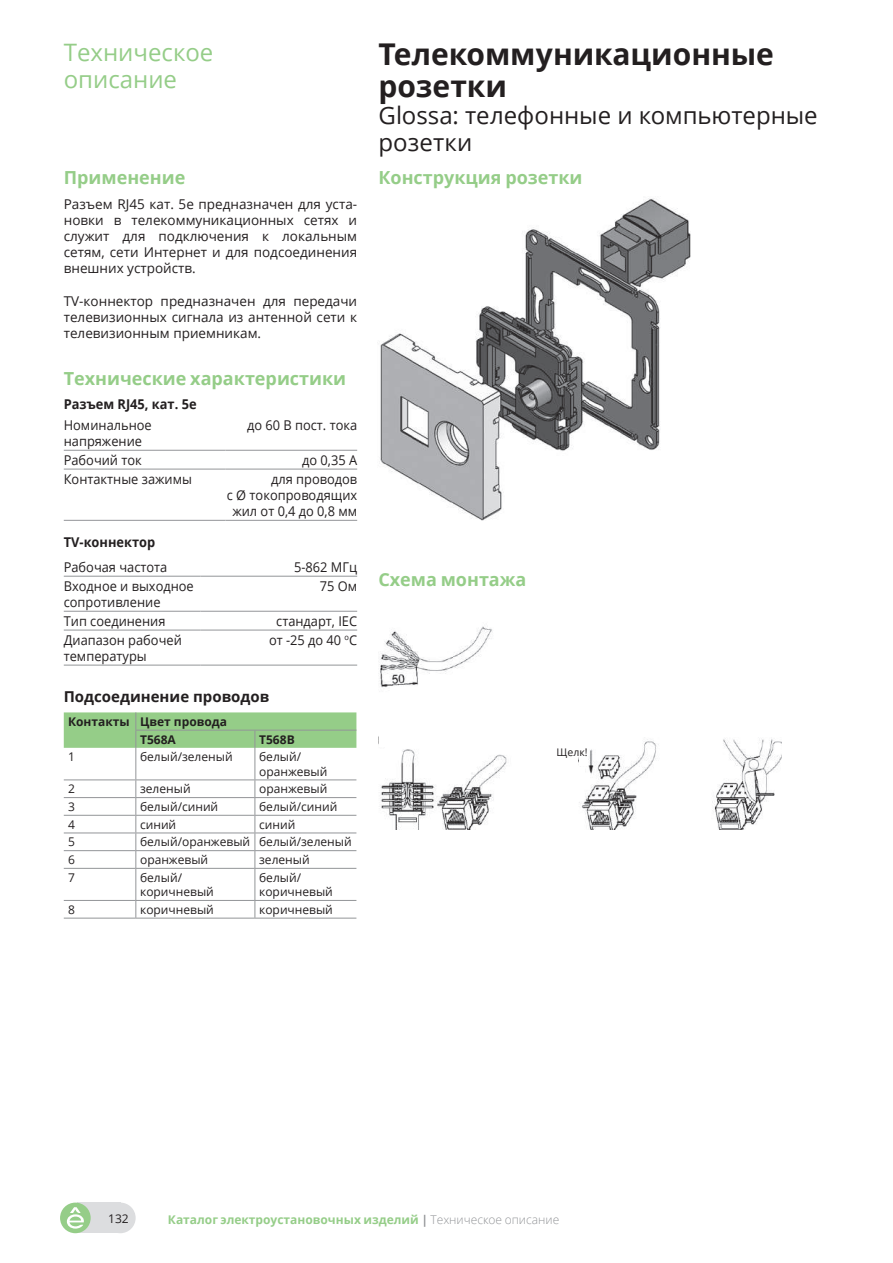
<style>
.page{position:relative;width:893px;height:1263px;background:#fff}
.page>*{position:absolute;margin:0;border:0;box-sizing:border-box;transform-origin:0 0}
.t1{font:700 30px/31.5px "Open Sans";color:#231f20}
.t2{font:24px/27px "Open Sans";color:#231f20}
.t3{font:24px/27px "Open Sans";color:#95cd88}
.t4{font:700 18px "Open Sans";color:#95cd88}
.t5{font:700 15px "Open Sans";color:#231f20}
.t6{font:13.5px/16.2px "Open Sans";color:#231f20;text-align:justify}
.t7{font:13.5px/16.2px "Open Sans";color:#231f20;scale:.95 1}
.t8{font:700 13.5px "Open Sans";color:#231f20;scale:.95 1}
.t9{font:12px/14.4px "Open Sans";color:#231f20}
.t10{font:700 12px "Open Sans";color:#95cd88}
.t11{font:700 12px/17.7px "Open Sans";color:#231f20}
.t12{font:10.5px "Open Sans";color:#231f20}
.s1{color:#939598}
.s2{font-weight:300;color:#939598}
</style>
<div class="page">
<div style="left:77px;top:1202px;width:43px;height:31px;background:#dcdddf"></div>
<div style="left:60px;top:1202px;width:31px;height:31px;background:#95cd88;border-radius:50%"></div>
<svg style="left:67px;top:1207px;width:17px;height:21px"></svg>
<div style="left:105px;top:1202px;width:31px;height:31px;background:#dcdddf;border-radius:50%"></div>
<hr style="left:64px;top:469px;width:161px;height:1px;background:#939598">
<hr style="left:225px;top:469px;width:132px;height:1px;background:#939598">
<hr style="left:64px;top:520px;width:161px;height:1px;background:#939598">
<hr style="left:225px;top:520px;width:132px;height:1px;background:#939598">
<hr style="left:64px;top:450px;width:161px;height:1px;background:#939598">
<hr style="left:225px;top:450px;width:132px;height:1px;background:#939598">
<hr style="left:64px;top:576px;width:137px;height:1px;background:#939598">
<hr style="left:201px;top:576px;width:156px;height:1px;background:#939598">
<hr style="left:64px;top:611px;width:137px;height:1px;background:#939598">
<hr style="left:201px;top:611px;width:156px;height:1px;background:#939598">
<hr style="left:64px;top:630px;width:137px;height:1px;background:#939598">
<hr style="left:201px;top:630px;width:156px;height:1px;background:#939598">
<hr style="left:64px;top:665px;width:137px;height:1px;background:#939598">
<hr style="left:201px;top:665px;width:156px;height:1px;background:#939598">
<svg style="left:64px;top:712px;width:292px;height:36px;background:#96cc8a"></svg>
<hr style="left:135px;top:748px;width:1px;height:31px;background:#939598">
<hr style="left:255px;top:748px;width:1px;height:31px;background:#939598">
<hr style="left:64px;top:779px;width:72px;height:1px;background:#939598">
<hr style="left:136px;top:779px;width:119px;height:1px;background:#939598">
<hr style="left:255px;top:779px;width:101px;height:1px;background:#939598">
<hr style="left:64px;top:797px;width:72px;height:1px;background:#939598">
<hr style="left:136px;top:797px;width:119px;height:1px;background:#939598">
<hr style="left:255px;top:797px;width:101px;height:1px;background:#939598">
<hr style="left:64px;top:815px;width:72px;height:1px;background:#939598">
<hr style="left:136px;top:815px;width:119px;height:1px;background:#939598">
<hr style="left:255px;top:815px;width:101px;height:1px;background:#939598">
<hr style="left:64px;top:832px;width:72px;height:1px;background:#939598">
<hr style="left:136px;top:832px;width:119px;height:1px;background:#939598">
<hr style="left:255px;top:832px;width:101px;height:1px;background:#939598">
<hr style="left:64px;top:850px;width:72px;height:1px;background:#939598">
<hr style="left:136px;top:850px;width:119px;height:1px;background:#939598">
<svg style="left:135px;top:780px;width:1px;height:88px"></svg>
<hr style="left:255px;top:850px;width:101px;height:1px;background:#939598">
<svg style="left:255px;top:780px;width:1px;height:88px"></svg>
<hr style="left:64px;top:868px;width:72px;height:1px;background:#939598">
<hr style="left:136px;top:868px;width:119px;height:1px;background:#939598">
<hr style="left:135px;top:869px;width:1px;height:31px;background:#939598">
<hr style="left:255px;top:868px;width:101px;height:1px;background:#939598">
<hr style="left:255px;top:869px;width:1px;height:31px;background:#939598">
<hr style="left:64px;top:900px;width:72px;height:1px;background:#939598">
<hr style="left:136px;top:900px;width:119px;height:1px;background:#939598">
<svg style="left:135px;top:901px;width:1px;height:17px"></svg>
<hr style="left:255px;top:900px;width:101px;height:1px;background:#939598">
<svg style="left:255px;top:901px;width:1px;height:17px"></svg>
<hr style="left:64px;top:918px;width:72px;height:1px;background:#939598">
<hr style="left:136px;top:918px;width:119px;height:1px;background:#939598">
<hr style="left:255px;top:918px;width:101px;height:1px;background:#939598">
<img style="left:380px;top:198px;width:310px;height:322px">
<img style="left:380px;top:626px;width:112px;height:62px">
<img style="left:380px;top:749px;width:127px;height:81px">
<img style="left:579px;top:739px;width:202px;height:91px">
<div style="left:579px;top:753px;width:8px;height:13px;background:#fff"></div>
<div style="left:677px;top:731px;width:35px;height:20px;background:#fff"></div>
<h2 class="t3" style="left:64px;top:38px;width:151px">Техническое описание</h2>
<h1 class="t1" style="left:378px;top:38px;width:397px">Телекоммуникационные розетки</h1>
<h2 class="t2" style="left:378px;top:101px;width:441px">Glossa: телефонные и компьютерные розетки</h2>
<h3 class="t4" style="left:64px;top:165px;width:123px">Применение</h3>
<h3 class="t4" style="left:378px;top:165px;width:206px">Конструкция розетки</h3>
<p class="t6" style="left:64px;top:195px;width:295px">Разъем RJ45 кат. 5е предназначен для уста&shy;новки в телекоммуникационных сетях и служит для подключения к локальным сетям, сети Интернет и для подсоединения внешних устройств.</p>
<p class="t6" style="left:64px;top:292px;width:295px">ТV-коннектор предназначен для передачи телевизионных сигнала из антенной сети к телевизионным приемникам.</p>
<h3 class="t4" style="left:64px;top:365px;width:284px">Технические характеристики</h3>
<p class="t8" style="left:64px;top:395px;width:141px">Разъем RJ45, кат. 5е</p>
<p class="t7" style="left:64px;top:416px;width:94px">Номинальное напряжение</p>
<p class="t7" style="left:247px;top:416px;width:117px">до 60 В пост. тока</p>
<p class="t7" style="left:64px;top:451px;width:84px">Рабочий ток</p>
<p class="t7" style="left:302px;top:451px;width:59px">до 0,35 A</p>
<p class="t7" style="left:64px;top:470px;width:136px">Контактные зажимы</p>
<p class="t7" style="left:227px;top:470px;width:139px;text-align:right">для проводов<br>с Ø токопроводящих жил от 0,4 до 0,8 мм</p>
<p class="t8" style="left:64px;top:533px;width:98px">ТV-коннектор</p>
<p class="t7" style="left:64px;top:559px;width:110px">Рабочая частота</p>
<p class="t7" style="left:294px;top:559px;width:68px">5-862 МГц</p>
<p class="t7" style="left:64px;top:577px;width:138px">Входное и выходное сопротивление</p>
<p class="t7" style="left:320px;top:577px;width:41px">75 Ом</p>
<p class="t7" style="left:64px;top:612px;width:109px">Тип соединения</p>
<p class="t7" style="left:276px;top:612px;width:87px">стандарт, IEC</p>
<p class="t7" style="left:64px;top:631px;width:126px">Диапазон рабочей температуры</p>
<p class="t7" style="left:269px;top:631px;width:94px">от -25 до 40 <sup>о</sup>С</p>
<p class="t5" style="left:64px;top:686px;width:207px">Подсоединение проводов</p>
<p class="t11" style="left:140px;top:712px;width:89px;text-indent:-72px">Контакты Цвет провода<br>T568А</p>
<h3 class="t4" style="left:378px;top:566px;width:149px">Схема монтажа</h3>
<p class="t11" style="left:259px;top:730px;width:37px">T568B</p>
<p class="t9" style="left:68px;top:749px;width:8px">1</p>
<p class="t9" style="left:140px;top:749px;width:94px">белый/зеленый</p>
<p class="t9" style="left:259px;top:749px;width:70px">белый/ оранжевый</p>
<p class="t9" style="left:68px;top:781px;width:8px">2</p>
<p class="t9" style="left:140px;top:781px;width:52px">зеленый</p>
<p class="t9" style="left:259px;top:781px;width:70px">оранжевый</p>
<p class="t9" style="left:68px;top:799px;width:8px">3</p>
<p class="t9" style="left:140px;top:799px;width:80px">белый/синий</p>
<p class="t9" style="left:259px;top:799px;width:80px">белый/синий</p>
<p class="t9" style="left:68px;top:817px;width:8px">4</p>
<p class="t9" style="left:140px;top:817px;width:38px">синий</p>
<p class="t9" style="left:259px;top:817px;width:38px">синий</p>
<p class="t9" style="left:68px;top:834px;width:8px">5</p>
<p class="t9" style="left:140px;top:834px;width:213px">белый/оранжевый белый/зеленый</p>
<p class="t9" style="left:68px;top:852px;width:8px">6</p>
<p class="t9" style="left:140px;top:852px;width:70px">оранжевый</p>
<p class="t9" style="left:259px;top:852px;width:52px">зеленый</p>
<p class="t9" style="left:68px;top:870px;width:8px">7</p>
<p class="t9" style="left:140px;top:870px;width:75px">белый/ коричневый</p>
<p class="t9" style="left:259px;top:870px;width:75px">белый/ коричневый</p>
<p class="t9" style="left:68px;top:902px;width:8px">8</p>
<p class="t9" style="left:140px;top:902px;width:75px">коричневый</p>
<p class="t9" style="left:259px;top:902px;width:75px">коричневый</p>
<p class="t12" style="left:557px;top:745px;width:32px">Щелк!</p>
<p class="t9" style="left:108px;top:1210px;width:22px">132</p>
<p class="t10" style="left:168px;top:1211px;width:393px">Каталог электроустановочных изделий <span class="s1">|</span> <span class="s2">Техническое описание</span></p>
</div>
